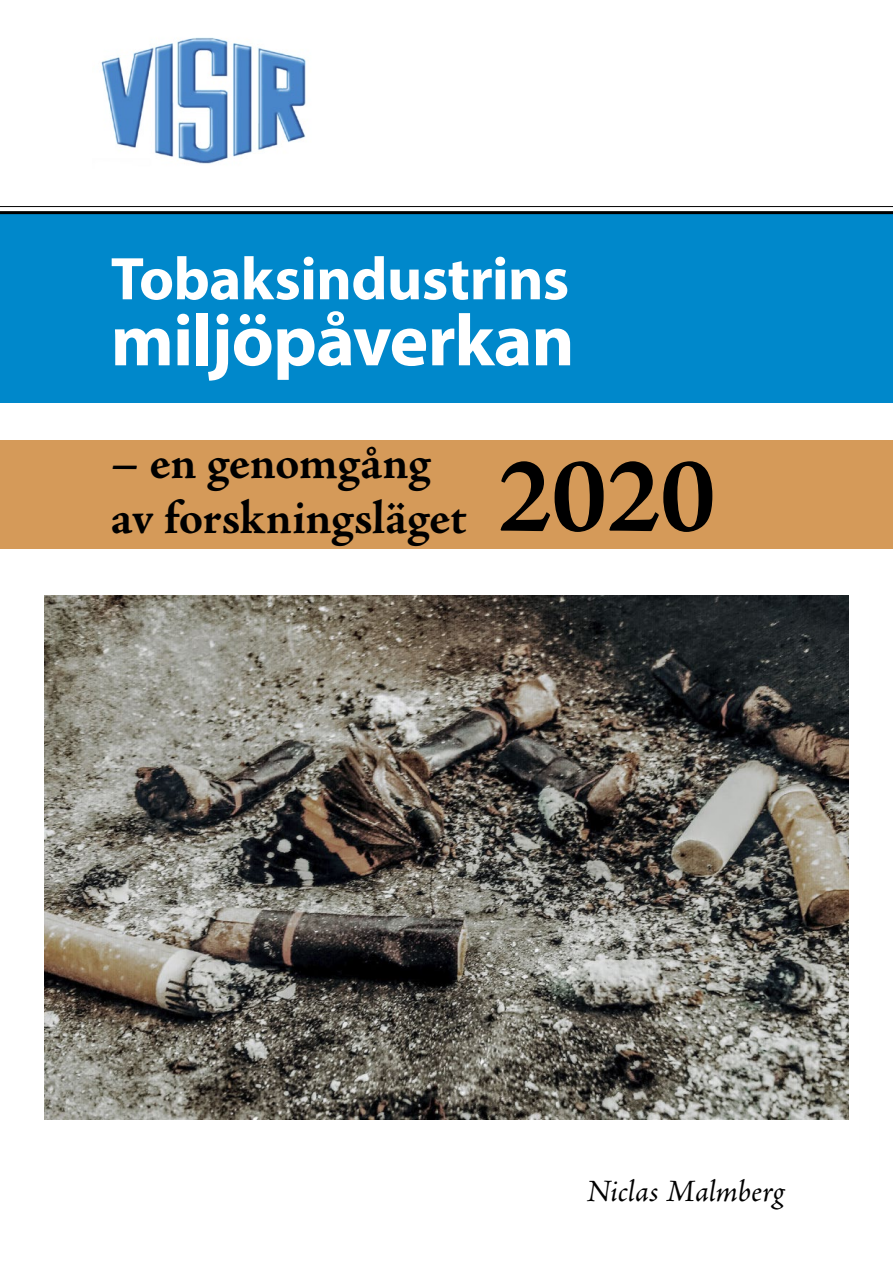
<style>
.page{position:relative;width:893px;height:1263px;background:#fff}
.page>*{position:absolute;margin:0;border:0;box-sizing:border-box;transform-origin:0 0}
.Titel_rubrik{font:700 73.5px "Myriad Pro";letter-spacing:-.01em;color:#fff}
.Titel_rubrik-2{font:700 60.75px "Myriad Pro";letter-spacing:-.01em;color:#fff}
.Titel_rubrik-3{font:700 49.5px/55.5px "Adobe Jenson Pro";letter-spacing:-.005em;color:#000}
.Titel_rubrik-4{font:italic 31.5px "Adobe Jenson Pro";letter-spacing:-.005em;color:#000}
.s1{font-size:108px}
</style>
<div class="page">
<div style="left:0;top:440px;width:893px;height:109px;background:#d59a59"></div>
<div style="left:0;top:214px;width:893px;height:188px;background:#0088cb"></div>
<img style="left:101px;top:37px;width:205px;height:127px">
<hr style="left:0;top:211px;width:893px;height:3px;background:#000">
<hr style="left:0;top:206px;width:893px;height:1px;background:#000">
<img style="left:45px;top:595px;width:803px;height:524px">
<p class="Titel_rubrik-2" style="left:111px;top:239px;width:460px">Tobaksindustrins</p>
<p class="Titel_rubrik" style="left:111px;top:293px;width:465px">miljöpåverkan</p>
<p class="Titel_rubrik-3" style="left:111px;top:435px;width:607px">– en genomgång<br>av forskningsläget <span class="s1">2020</span></p>
<p class="Titel_rubrik-4" style="left:587px;top:1173px;width:199px">Niclas Malmberg</p>
</div>
